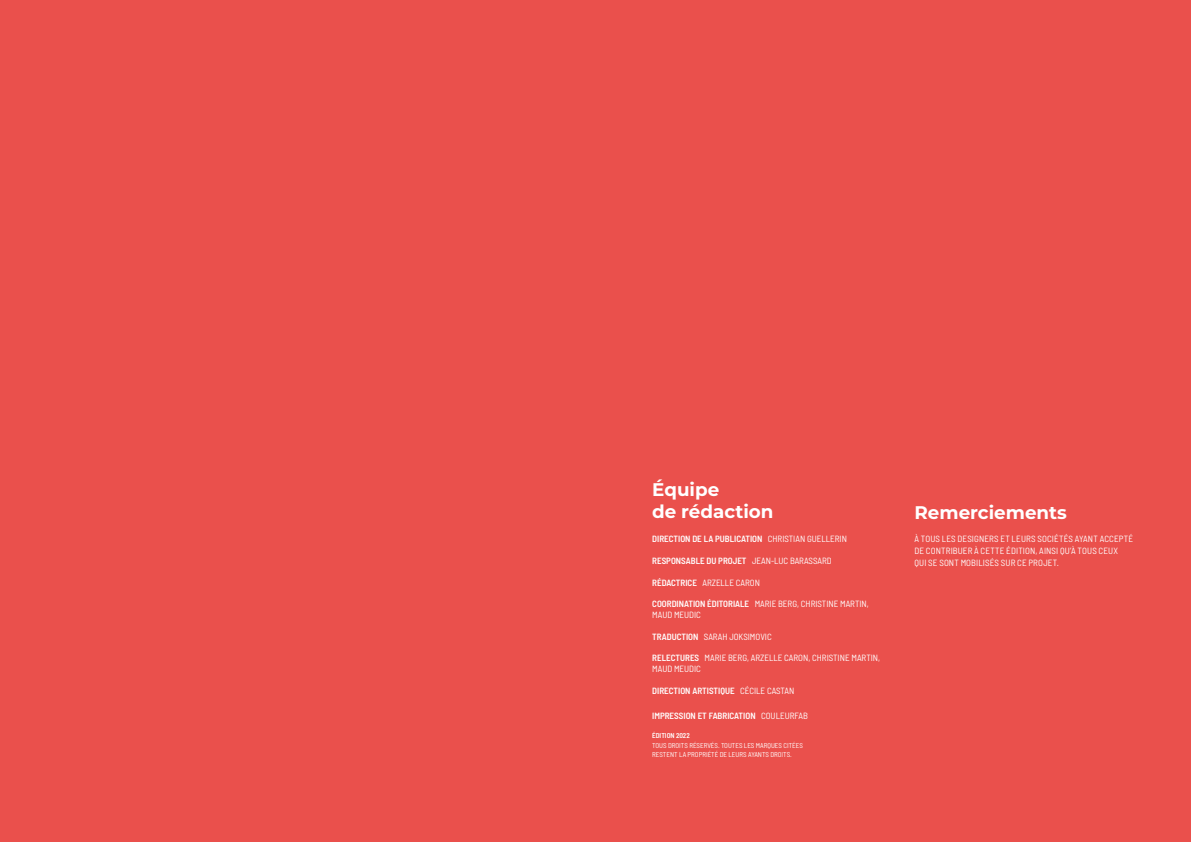
<style>
.page{position:relative;width:1191px;height:842px;background:#fff}
.page>*{position:absolute;margin:0;border:0;box-sizing:border-box;transform-origin:0 0}
.t1{font:700 18.3px/21.9px "Montserrat";color:#fff}
.t2{font:semi-condensed 9px/12px "Barlow";color:#fff}
.t3{font:600 semi-condensed 9px "Barlow";color:#fff}
.t4{font:semi-condensed 7px/8.4px "Barlow";color:#fff}
.t5{font:600 semi-condensed 7px "Barlow";color:#fff}
.s1{font-weight:400}
.s2{font-weight:600}
</style>
<div class="page">
<div style="left:0;top:0;width:595px;height:842px;background:#ea504c"></div>
<div style="left:595px;top:0;width:596px;height:842px;background:#ea504c"></div>
<h1 class="t1" style="left:652px;top:478px;width:123px">Équipe<br>de rédaction</h1>
<p class="t3" style="left:652px;top:533px;width:196px">DIRECTION DE LA PUBLICATION <span class="s1">CHRISTIAN GUELLERIN</span></p>
<p class="t3" style="left:652px;top:554px;width:181px">RESPONSABLE DU PROJET <span class="s1">JEAN-LUC BARASSARD</span></p>
<p class="t2" style="left:652px;top:576px;width:109px"><span class="s2">RÉDACTRICE</span> ARZELLE CARON</p>
<p class="t2" style="left:652px;top:598px;width:218px;line-height:10.8px"><span class="s2">COORDINATION ÉDITORIALE</span> MARIE BERG, CHRISTINE MARTIN,<br>MAUD MEUDIC</p>
<p class="t2" style="left:652px;top:630px;width:121px"><span class="s2">TRADUCTION</span> SARAH JOKSIMOVIC</p>
<p class="t2" style="left:652px;top:652px;width:229px;line-height:10.8px"><span class="s2">RELECTURES</span> MARIE BERG, ARZELLE CARON, CHRISTINE MARTIN,<br>MAUD MEUDIC</p>
<p class="t3" style="left:652px;top:684px;width:144px">DIRECTION ARTISTIQUE <span class="s1">CÉCILE CASTAN</span></p>
<p class="t3" style="left:652px;top:709px;width:157px">IMPRESSION ET FABRICATION <span class="s1">COULEURFAB</span></p>
<p class="t5" style="left:652px;top:730px;width:39px">ÉDITION 2022</p>
<p class="t4" style="left:652px;top:741px;width:152px">TOUS DROITS RÉSERVÉS. TOUTES LES MARQUES CITÉES<br>RESTENT LA PROPRIÉTÉ DE LEURS AYANTS DROITS.</p>
<h1 class="t1" style="left:914px;top:501px;width:154px">Remerciements</h1>
<p class="t2" style="left:914px;top:532px;width:220px">À TOUS LES DESIGNERS ET LEURS SOCIÉTÉS AYANT ACCEPTÉ<br>DE CONTRIBUER À CETTE ÉDITION, AINSI QU’À TOUS CEUX<br>QUI SE SONT MOBILISÉS SUR CE PROJET.</p>
</div>
